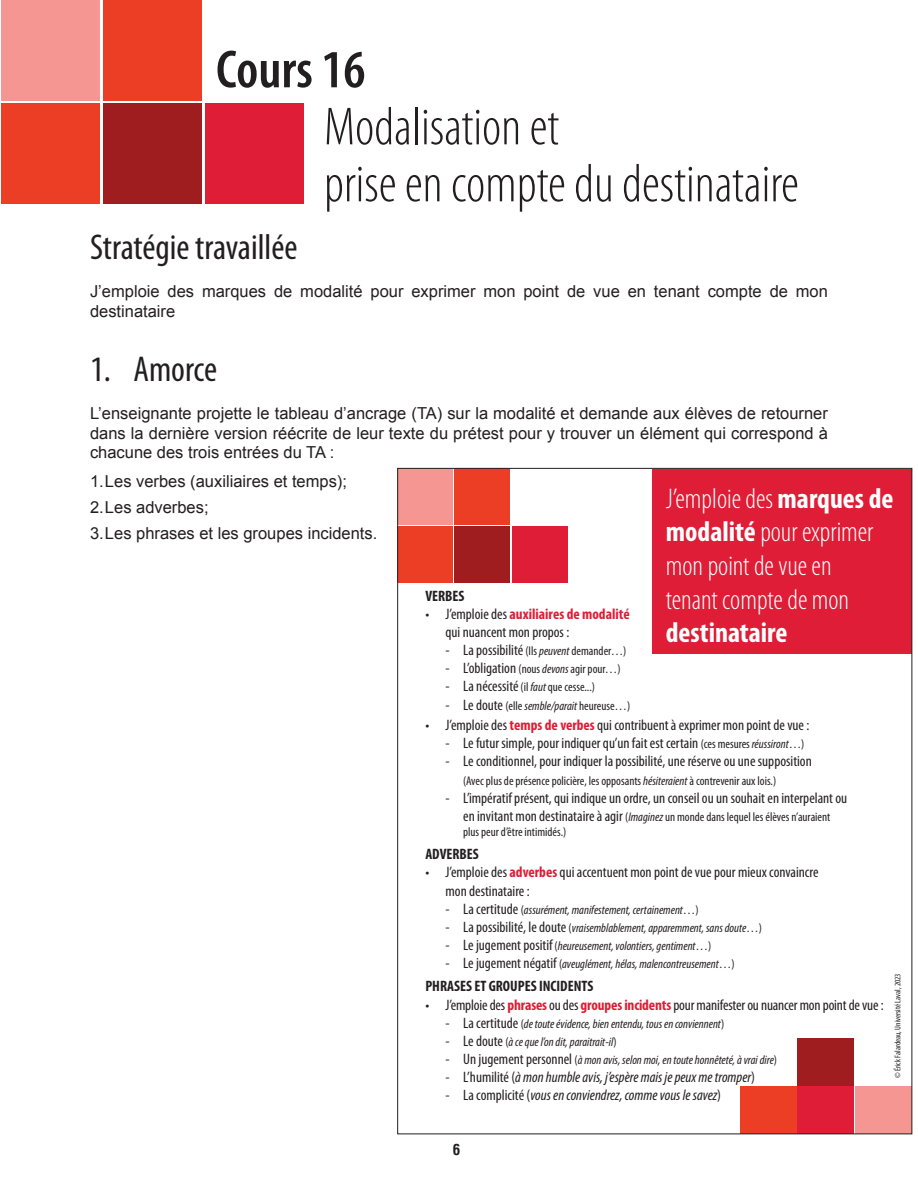
<style>
.page{position:relative;width:918px;height:1188px;background:#fff}
.page>*{position:absolute;margin:0;border:0;box-sizing:border-box;transform-origin:0 0}
.t1{font:300 condensed 54px/57px "Myriad Pro";color:#231f20}
.t2{font:600 condensed 54px "Myriad Pro";color:#231f20}
.t3{font:condensed 36px "Myriad Pro";color:#231f20}
.t4{font:300 condensed 28.5px/33.6px "Myriad Pro";color:#fff}
.t5{font:700 condensed 28.5px "Myriad Pro";color:#fff}
.t6{font:16.5px/19.8px "Arial";color:#231f20}
.t7{font:condensed 15.15px/18.1px "Myriad Pro";color:#231f20}
.t8{font:italic condensed 15.15px "Myriad Pro";color:#231f20}
.t9{font:700 condensed 15.15px "Myriad Pro";color:#231f20}
.t10{font:italic condensed 12.6px "Myriad Pro";color:#231f20}
.t11{font:condensed 12.6px/15.1px "Myriad Pro";color:#231f20}
.t12{font:condensed 8.4px "Myriad Pro";color:#231f20}
.s1{font-weight:700}
.s2{font-weight:700;color:#df1d36}
.s3{font-size:12.6px}
.s4{font-style:italic;font-size:12.6px}
.s5{font-size:15.15px}
.s6{font-style:italic}
.s7{font-style:normal;font-size:15.15px}
.s8{font-style:normal}
</style>
<div class="page">
<div style="left:103px;top:103px;width:99px;height:101px;background:#9f1c1f"></div>
<div style="left:1px;top:0;width:99px;height:101px;background:#f59692"></div>
<div style="left:103px;top:0;width:99px;height:101px;background:#eb3e25"></div>
<div style="left:1px;top:103px;width:99px;height:101px;background:#eb3e25"></div>
<div style="left:205px;top:103px;width:99px;height:101px;background:#df1d36"></div>
<div style="left:798px;top:1039px;width:56px;height:47px;background:#9f1c1f"></div>
<div style="left:741px;top:1087px;width:56px;height:47px;background:#eb3e25"></div>
<div style="left:798px;top:1087px;width:56px;height:47px;background:#df1d36"></div>
<div style="left:855px;top:1087px;width:56px;height:47px;background:#f59692"></div>
<div style="left:455px;top:526px;width:55px;height:57px;background:#9f1c1f"></div>
<div style="left:398px;top:468px;width:55px;height:57px;background:#f59692"></div>
<div style="left:455px;top:468px;width:55px;height:57px;background:#eb3e25"></div>
<div style="left:398px;top:526px;width:55px;height:57px;background:#eb3e25"></div>
<div style="left:512px;top:526px;width:55px;height:57px;background:#df1d36"></div>
<div style="left:652px;top:469px;width:260px;height:184px;background:#df1d36"></div>
<h1 class="t2" style="left:216px;top:36px;width:151px">Cours 16</h1>
<h1 class="t1" style="left:324px;top:98px;width:476px">Modalisationet<br>prise encomptedu destinataire</h1>
<h2 class="t3" style="left:90px;top:226px;width:209px">Stratégie travaillée</h2>
<p class="t6" style="left:90px;top:281px;width:740px">J’emploie des marques de modalité pour exprimer mon point de vue en tenant compte de mon destinataire</p>
<h2 class="t3" style="left:90px;top:347px;width:129px">1. Amorce</h2>
<p class="t6" style="left:90px;top:403px;width:740px;text-align:justify">L’enseignante projette le tableau d’ancrage (TA) sur la modalité et demande aux élèves de retourner dans la dernière version réécrite de leur texte du prétest pour y trouver un élément qui correspond à chacune des trois entrées du TA :</p>
<p class="t6" style="left:90px;top:468px;width:289px;line-height:25.8px">1.Les verbes (auxiliaires et temps);<br>2.Les adverbes;<br>3.Les phrases et les groupes incidents.</p>
<h3 class="t4" style="left:666px;top:481px;width:229px">J’emploie des <span class="s1">marques de modalité</span> pour exprimer mon point de vue en<br>tenant compte de mon</h3>
<h3 class="t5" style="left:666px;top:615px;width:123px">destinataire</h3>
<p class="t9" style="left:425px;top:586px;width:41px">VERBES</p>
<p class="t7" style="left:446px;top:604px;width:186px;text-indent:-20px">• J’emploie des <span class="s2">auxiliaires de modalité </span>qui nuancent mon propos :</p>
<p class="t7" style="left:446px;top:641px;width:182px">- La possibilité <span class="s3">(Ils</span> <span class="s4">peuvent</span> <span class="s3">demander…)</span></p>
<p class="t11" style="left:446px;top:661px;width:177px"><span class="s5">- L’obligation</span> (nous <span class="s6">devons</span> agir pour…)</p>
<p class="t11" style="left:446px;top:679px;width:151px"><span class="s5">- La nécessité</span> (il <span class="s6">faut</span>que cesse...)</p>
<p class="t11" style="left:446px;top:698px;width:186px"><span class="s5">- Le doute</span> (elle <span class="s6">semble/parait</span> heureuse…)</p>
<p class="t7" style="left:425px;top:716px;width:386px">• J’emploie des <span class="s2">temps de verbes</span> qui contribuent à exprimer mon point de vue :</p>
<p class="t7" style="left:446px;top:734px;width:360px">- Le futur simple, pour indiquer qu’un fait est certain <span class="s3">(ces mesures</span> <span class="s4">réussiront</span><span class="s3">…)</span></p>
<p class="t7" style="left:446px;top:752px;width:368px">- Le conditionnel, pour indiquer la possibilité, une réserve ou une supposition</p>
<p class="t11" style="left:463px;top:773px;width:315px">(Avec plus de présence policière, les opposants <span class="s6">hésiteraient</span> à contrevenir aux lois.)</p>
<p class="t7" style="left:446px;top:789px;width:403px">- L’impératif présent, qui indique un ordre, un conseil ou un souhait en interpelant ou</p>
<p class="t11" style="left:463px;top:809px;width:369px"><span class="s5">en invitant mon destinataire à agir</span> (<span class="s6">Imaginez</span> un monde dans lequel les élèves n’auraient plus peur d’être intimidés.)</p>
<p class="t9" style="left:425px;top:845px;width:55px">ADVERBES</p>
<p class="t7" style="left:446px;top:863px;width:375px;text-indent:-20px">• J’emploie des <span class="s2">adverbes</span> qui accentuent mon point de vue pour mieux convaincre mon destinataire :</p>
<p class="t10" style="left:446px;top:902px;width:255px"><span class="s7">- La certitude</span> <span class="s8">(</span>assurément, manifestement, certainement<span class="s8">…)</span></p>
<p class="t10" style="left:446px;top:920px;width:318px"><span class="s7">- La possibilité, le doute</span> <span class="s8">(</span>vraisemblablement, apparemment, sans doute<span class="s8">…)</span></p>
<p class="t10" style="left:446px;top:938px;width:267px"><span class="s7">- Le jugement positif</span> <span class="s8">(</span>heureusement, volontiers, gentiment<span class="s8">…)</span></p>
<p class="t10" style="left:446px;top:956px;width:291px"><span class="s7">- Le jugement négatif</span> <span class="s8">(</span>aveuglément, hélas, malencontreusement<span class="s8">…)</span></p>
<p class="t9" style="left:425px;top:977px;width:169px">PHRASES ET GROUPES INCIDENTS</p>
<p class="t7" style="left:425px;top:995px;width:460px">• J’emploie des <span class="s2">phrases</span> ou des <span class="s2">groupes incidents</span> pour manifester ou nuancer mon point de vue :</p>
<p class="t10" style="left:446px;top:1016px;width:280px"><span class="s7">- La certitude</span> <span class="s8">(</span>de toute évidence, bien entendu, tous en conviennent<span class="s8">)</span></p>
<p class="t10" style="left:446px;top:1034px;width:173px"><span class="s7">- Le doute</span> <span class="s8">(</span>à ce que l’on dit, paraitrait-il<span class="s8">)</span></p>
<p class="t10" style="left:446px;top:1052px;width:333px"><span class="s7">- Un jugement personnel</span> <span class="s8">(</span>à mon avis, selon moi, en toute honnêteté, à vrai dire<span class="s8">)</span></p>
<p class="t8" style="left:446px;top:1068px;width:311px"><span class="s8">- L’humilité (</span>à mon humble avis, j’espère mais je peux me tromper<span class="s8">)</span></p>
<p class="t8" style="left:446px;top:1086px;width:277px"><span class="s8">- La complicité (</span>vous en conviendrez, comme vous le savez<span class="s8">)</span></p>
<p class="t12" style="left:893px;top:1078px;width:106px;rotate:-90deg">© Érick Falardeau, Université Laval, 2023</p>
</div>
